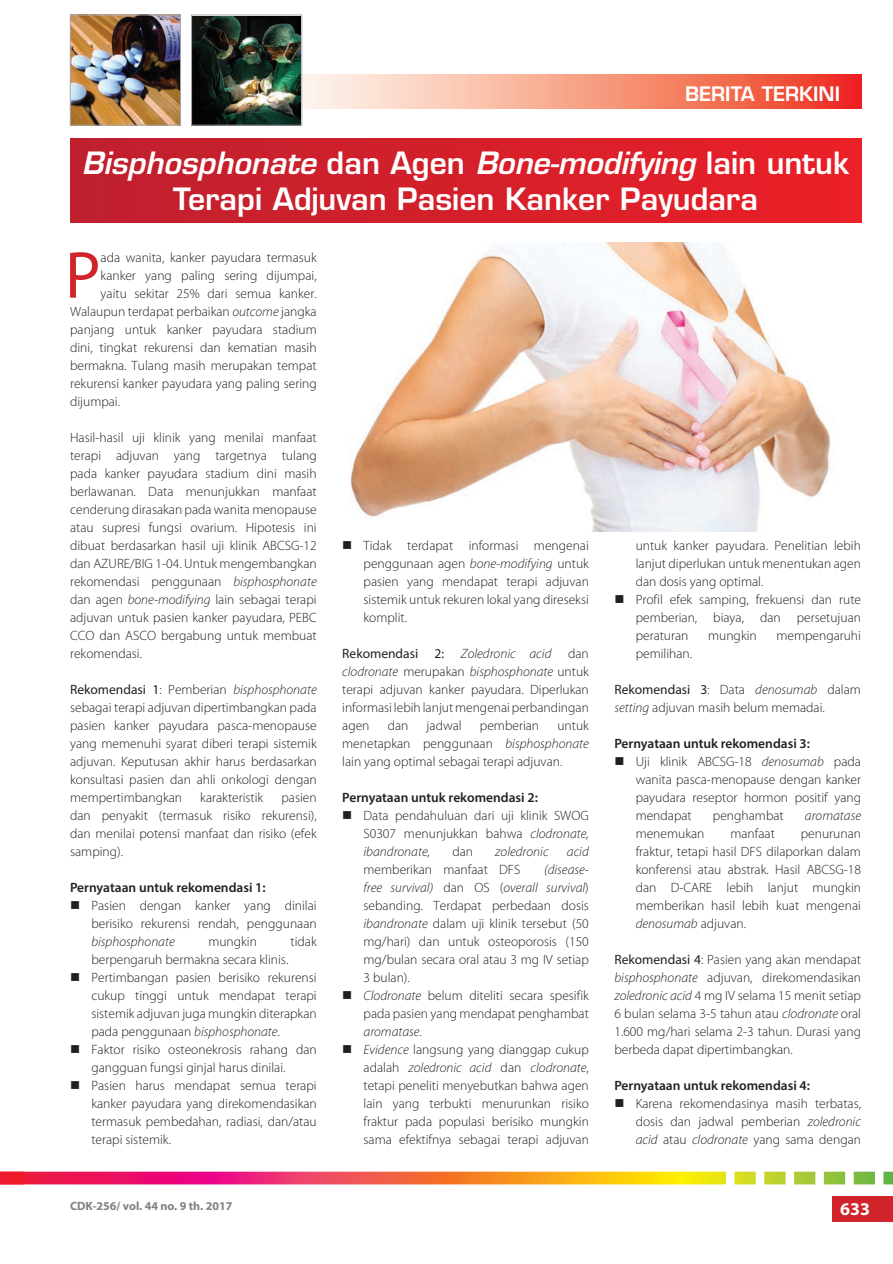
<style>
.page{position:relative;width:893px;height:1264px;background:#fff}
.page>*{position:absolute;margin:0;border:0;box-sizing:border-box;transform-origin:0 0}
.MP_dropcap{font:66.9px "Myriad Pro";color:#d1232a}
.Eurostile_-_H1{font:600 30px/36px "Eurostile LT Std";color:#fff;text-align:center}
.t1{font:600 19.5px "Eurostile LT Std";color:#fff}
.t2{font:700 18px "Myriad Pro";color:#fff}
.MP_default{font:300 13.5px/18px "Myriad Pro";color:#231f20;text-align:justify}
.MP_dropcap-2{font:300 13.5px "Myriad Pro";color:#231f20}
.MP_H2{font:600 13.5px "Myriad Pro";color:#231f20}
.t3{font:italic 300 13.5px "Myriad Pro";color:#231f20}
.t4{font:700 12px "Myriad Pro";color:#808285}
.s1{font-style:italic}
.s2{font-weight:400}
</style>
<div class="page">
<div style="left:831px;top:1196px;width:61px;height:26px;background:#d1232a"></div>
<svg style="left:302px;top:74px;width:559px;height:35px;background:#f69b85"></svg>
<img style="left:72px;top:17px;width:107px;height:106px">
<div style="left:70px;top:15px;width:111px;height:110px;border:1px solid #a8a9ad"></div>
<img style="left:193px;top:17px;width:107px;height:106px">
<div style="left:191px;top:15px;width:111px;height:110px;border:1px solid #a8a9ad"></div>
<svg style="left:0;top:1171px;width:892px;height:13px;background:#e97e53"></svg>
<div style="left:70px;top:138px;width:791px;height:85px;background:linear-gradient(to right,#be202f,#eb1f27)"></div>
<img style="left:350px;top:242px;width:481px;height:289px">
<h3 class="t1" style="left:685px;top:81px;width:156px">BERITA TERKINI</h3>
<p class="Eurostile_-_H1" style="left:82px;top:144px;width:768px"><span class="s1">Bisphosphonate</span> dan Agen <span class="s1">Bone-modifying</span> lain untuk<br>Terapi Adjuvan Pasien Kanker Payudara</p>
<p class="MP_dropcap" style="left:65px;top:234px;width:37px">P</p>
<p class="MP_dropcap-2" style="left:101px;top:250px;width:217px">ada wanita, kanker payudara termasuk</p>
<p class="MP_dropcap-2" style="left:101px;top:268px;width:217px">kanker yang paling sering dijumpai,</p>
<p class="MP_dropcap-2" style="left:101px;top:286px;width:217px">yaitu sekitar 25% dari semua kanker.</p>
<p class="MP_dropcap-2" style="left:70px;top:304px;width:248px">Walaupun terdapat perbaikan <span class="s1">outcome</span> jangka</p>
<p class="MP_dropcap-2" style="left:70px;top:322px;width:248px">panjang untuk kanker payudara stadium</p>
<p class="MP_dropcap-2" style="left:70px;top:340px;width:248px">dini, tingkat rekurensi dan kematian masih</p>
<p class="MP_dropcap-2" style="left:70px;top:358px;width:248px">bermakna. Tulang masih merupakan tempat</p>
<p class="MP_dropcap-2" style="left:70px;top:376px;width:248px">rekurensi kanker payudara yang paling sering</p>
<p class="MP_dropcap-2" style="left:70px;top:394px;width:52px">dijumpai.</p>
<p class="MP_default" style="left:70px;top:428px;width:248px">Hasil-hasil uji klinik yang menilai manfaat terapi adjuvan yang targetnya tulang pada kanker payudara stadium dini masih berlawanan. Data menunjukkan manfaat cenderung dirasakan pada wanita menopause atau supresi fungsi ovarium. Hipotesis ini dibuat berdasarkan hasil uji klinik ABCSG-12 dan AZURE/BIG 1-04. Untuk mengembangkan rekomendasi penggunaan <span class="s1">bisphosphonate </span>dan agen <span class="s1">bone-modifying</span> lain sebagai terapi adjuvan untuk pasien kanker payudara, PEBC CCO dan ASCO bergabung untuk membuat rekomendasi.</p>
<p class="MP_default" style="left:70px;top:680px;width:248px"><span class="s2">Rekomendasi 1</span>: Pemberian <span class="s1">bisphosphonate </span>sebagai terapi adjuvan dipertimbangkan pada pasien kanker payudara pasca-menopause yang memenuhi syarat diberi terapi sistemik adjuvan. Keputusan akhir harus berdasarkan konsultasi pasien dan ahli onkologi dengan mempertimbangkan</p>
<p class="MP_default" style="left:363px;top:536px;width:227px">Tidak terdapat informasi mengenai penggunaan agen <span class="s1">bone-modifying</span> untuk pasien yang mendapat terapi adjuvan sistemik untuk rekuren lokal yang direseksi komplit.</p>
<p class="MP_default" style="left:342px;top:644px;width:248px"><span class="s2">Rekomendasi 2:</span> <span class="s1">Zoledronic acid</span> dan <span class="s1">clodronate</span> merupakan <span class="s1">bisphosphonate</span> untuk terapi adjuvan kanker payudara. Diperlukan informasi lebih lanjut mengenai perbandingan agen</p>
<p class="MP_default" style="left:635px;top:536px;width:227px">untuk kanker payudara. Penelitian lebih lanjut diperlukan untuk menentukan agen dan dosis yang optimal.</p>
<p class="MP_default" style="left:635px;top:590px;width:227px">Profil efek samping, frekuensi dan rute pemberian, biaya, dan persetujuan peraturan</p>
<p class="MP_default" style="left:708px;top:626px;width:50px">mungkin</p>
<p class="MP_default" style="left:776px;top:626px;width:86px">mempengaruhi</p>
<p class="MP_default" style="left:635px;top:644px;width:58px">pemilihan.</p>
<p class="MP_default" style="left:614px;top:680px;width:248px"><span class="s2">Rekomendasi 3</span>: Data <span class="s1">denosumab</span> dalam <span class="s1">setting</span> adjuvan masih belum memadai.</p>
<p class="MP_H2" style="left:614px;top:734px;width:197px">Pernyataan untuk rekomendasi 3:</p>
<p class="MP_default" style="left:635px;top:752px;width:227px">Uji klinik ABCSG-18 <span class="s1">denosumab</span> pada wanita pasca-menopause dengan kanker payudara reseptor hormon positif yang mendapat</p>
<p class="MP_default" style="left:342px;top:716px;width:248px;text-indent:215px">untuk menetapkan penggunaan <span class="s1">bisphosphonate </span>lain yang optimal sebagai terapi adjuvan.</p>
<p class="MP_H2" style="left:342px;top:788px;width:197px">Pernyataan untuk rekomendasi 2:</p>
<p class="MP_default" style="left:363px;top:806px;width:227px">Data pendahuluan dari uji klinik SWOG S0307 menunjukkan bahwa <span class="s1">clodronate, ibandronate,</span></p>
<p class="MP_default" style="left:388px;top:716px;width:22px">dan</p>
<p class="MP_default" style="left:426px;top:716px;width:37px">jadwal</p>
<p class="MP_default" style="left:480px;top:716px;width:61px">pemberian</p>
<p class="MP_default" style="left:200px;top:788px;width:64px">karakteristik</p>
<p class="MP_default" style="left:70px;top:788px;width:248px;text-indent:211px">pasien dan penyakit (termasuk risiko rekurensi), dan menilai potensi manfaat dan risiko (efek samping).</p>
<p class="MP_H2" style="left:70px;top:878px;width:197px">Pernyataan untuk rekomendasi 1:</p>
<p class="MP_default" style="left:91px;top:896px;width:227px">Pasien dengan kanker yang dinilai berisiko rekurensi rendah, penggunaan <span class="s1">bisphosphonate</span></p>
<p class="MP_default" style="left:713px;top:806px;width:72px">penghambat</p>
<p class="t3" style="left:805px;top:807px;width:58px">aromatase</p>
<p class="MP_default" style="left:635px;top:824px;width:70px">menemukan</p>
<p class="MP_default" style="left:730px;top:824px;width:46px">manfaat</p>
<p class="MP_default" style="left:635px;top:824px;width:227px;text-indent:165px">penurunan fraktur, tetapi hasil DFS dilaporkan dalam konferensi atau abstrak. Hasil ABCSG-18 dan D-CARE lebih lanjut mungkin memberikan hasil lebih kuat mengenai <span class="s1">denosumab</span> adjuvan.</p>
<p class="MP_default" style="left:614px;top:950px;width:248px"><span class="s2">Rekomendasi 4</span>: Pasien yang akan mendapat <span class="s1">bisphosphonate</span> adjuvan, direkomendasikan <span class="s1">zoledronic acid</span> 4 mg IV selama 15 menit setiap 6 bulan selama 3-5 tahun atau <span class="s1">clodronate</span> oral 1.600 mg/hari selama 2-3 tahun. Durasi yang berbeda dapat dipertimbangkan.</p>
<p class="MP_H2" style="left:614px;top:1076px;width:197px">Pernyataan untuk rekomendasi 4:</p>
<p class="MP_default" style="left:635px;top:1094px;width:227px">Karena rekomendasinya masih terbatas, dosis dan jadwal pemberian <span class="s1">zoledronic acid</span> atau <span class="s1">clodronate</span> yang sama dengan</p>
<p class="MP_default" style="left:452px;top:842px;width:22px">dan</p>
<p class="t3" style="left:495px;top:843px;width:55px">zoledronic</p>
<p class="t3" style="left:567px;top:843px;width:23px">acid</p>
<p class="MP_default" style="left:363px;top:860px;width:158px">memberikan manfaat DFS</p>
<p class="MP_default" style="left:363px;top:860px;width:227px;text-indent:181px"><span class="s1">(disease&shy;free survival)</span> dan OS (<span class="s1">overall survival</span>) sebanding. Terdapat perbedaan dosis <span class="s1">ibandronate</span> dalam uji klinik tersebut (50 mg/hari) dan untuk osteoporosis (150 mg/bulan secara oral atau 3 mg IV setiap 3 bulan).</p>
<p class="MP_default" style="left:363px;top:986px;width:227px"><span class="s1">Clodronate</span> belum diteliti secara spesifik pada pasien yang mendapat penghambat <span class="s1">aromatase</span>.</p>
<p class="MP_default" style="left:363px;top:1040px;width:227px"><span class="s1">Evidence</span> langsung yang dianggap cukup adalah <span class="s1">zoledronic acid</span> dan <span class="s1">clodronate</span>, tetapi peneliti menyebutkan bahwa agen lain yang terbukti menurunkan risiko fraktur pada populasi berisiko mungkin sama efektifnya sebagai terapi adjuvan</p>
<p class="MP_default" style="left:208px;top:932px;width:50px">mungkin</p>
<p class="MP_default" style="left:290px;top:932px;width:28px">tidak</p>
<p class="MP_default" style="left:91px;top:950px;width:198px">berpengaruh bermakna secara klinis.</p>
<p class="MP_default" style="left:91px;top:968px;width:227px">Pertimbangan pasien berisiko rekurensi cukup tinggi untuk mendapat terapi sistemik adjuvan juga mungkin diterapkan pada penggunaan <span class="s1">bisphosphonate</span>.</p>
<p class="MP_default" style="left:91px;top:1040px;width:227px">Faktor risiko osteonekrosis rahang dan gangguan fungsi ginjal harus dinilai.</p>
<p class="MP_default" style="left:91px;top:1076px;width:227px">Pasien harus mendapat semua terapi kanker payudara yang direkomendasikan termasuk pembedahan, radiasi, dan/atau terapi sistemik.</p>
<p class="t4" style="left:70px;top:1198px;width:164px">CDK-256/ vol. 44 no. 9 th. 2017</p>
<h3 class="t2" style="left:840px;top:1196px;width:31px">633</h3>
</div>
